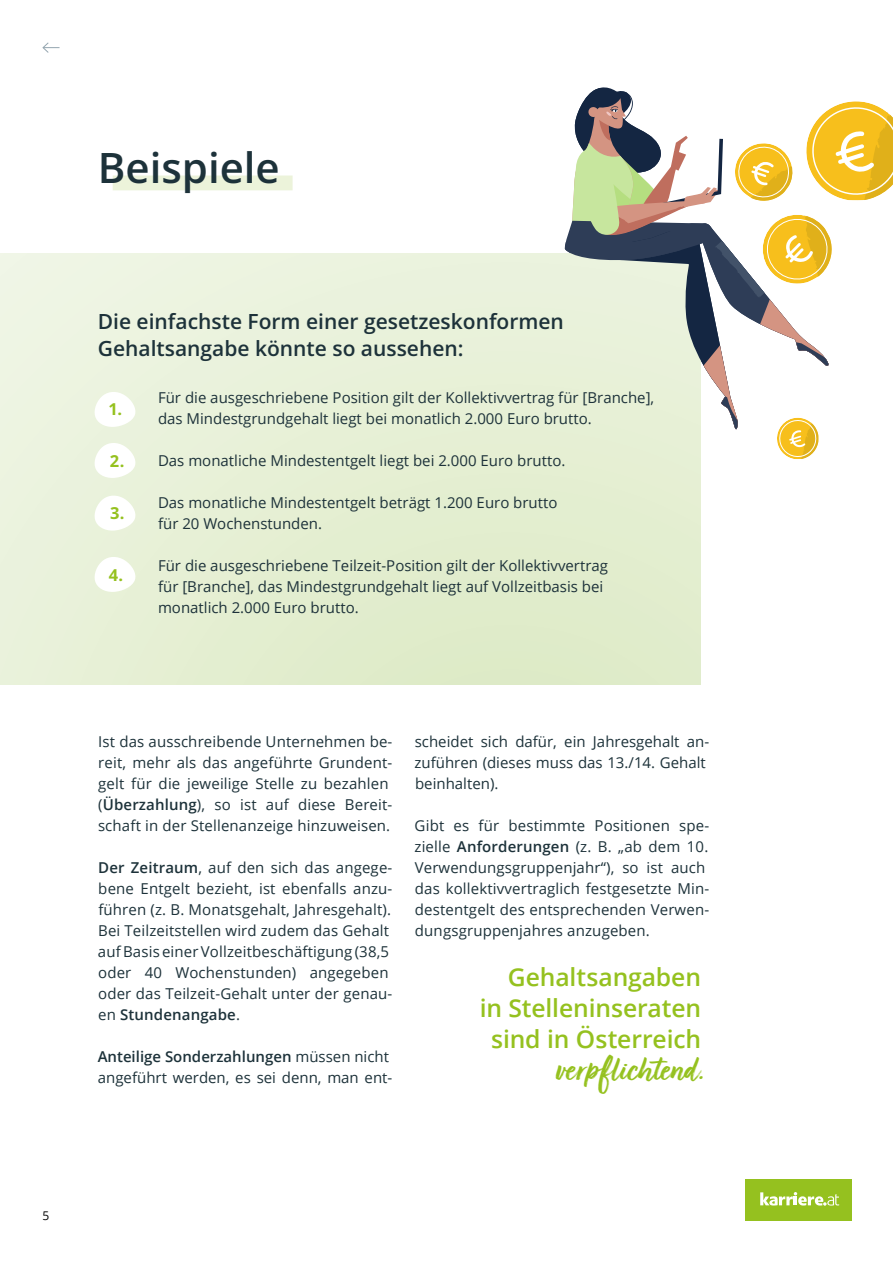
<style>
.page{position:relative;width:893px;height:1263px;background:#fff}
.page>*{position:absolute;margin:0;border:0;box-sizing:border-box;transform-origin:0 0}
.t1{font:600 42px "Open Sans";color:#1d323a}
.t2{font:39px "Turbinado Bold Dry Pro";letter-spacing:-.01em;color:#95c11f;scale:1.08 1}
.t3{font:600 24.75px/30.9px "Open Sans";letter-spacing:-.005em;color:#95c11f;text-align:right}
.t4{font:600 21px/27px "Open Sans";color:#1d323a}
.t5{font:700 16.5px "Open Sans";color:#95c11f}
.t6{font:15px/21px "Open Sans";letter-spacing:.01em;color:#1d323a}
.t7{font:12px "Open Sans";color:#000}
.s1{font-weight:600}
</style>
<div class="page">
<div style="left:113px;top:175px;width:180px;height:15px;background:#ecf3da"></div>
<div style="left:0;top:254px;width:700px;height:430px;background:linear-gradient(to right,#ecf3df,#e1eccc)"></div>
<svg style="left:93px;top:391px;width:44px;height:36px"></svg>
<svg style="left:93px;top:556px;width:44px;height:36px"></svg>
<svg style="left:93px;top:442px;width:44px;height:36px"></svg>
<svg style="left:93px;top:494px;width:44px;height:37px"></svg>
<svg style="left:563px;top:87px;width:330px;height:372px"></svg>
<div style="left:746px;top:1179px;width:106px;height:41px;background:#95c11f"></div>
<svg style="left:760px;top:1192px;width:79px;height:14px"></svg>
<svg style="left:42px;top:42px;width:18px;height:11px"></svg>
<p class="t7" style="left:43px;top:1208px;width:8px">5</p>
<h1 class="t1" style="left:98px;top:139px;width:184px">Beispiele</h1>
<h3 class="t4" style="left:98px;top:307px;width:468px">Die einfachste Form einer gesetzeskonformen<br>Gehaltsangabe könnte so aussehen:</h3>
<p class="t5" style="left:108px;top:398px;width:15px">1.</p>
<p class="t5" style="left:110px;top:449px;width:16px">2.</p>
<p class="t5" style="left:110px;top:502px;width:16px">3.</p>
<p class="t5" style="left:109px;top:563px;width:16px">4.</p>
<p class="t6" style="left:158px;top:387px;width:498px">Für die ausgeschriebene Position gilt der Kollektivvertrag für [Branche], das Mindestgrundgehalt liegt bei monatlich 2.000 Euro brutto.</p>
<p class="t6" style="left:158px;top:450px;width:409px">Das monatliche Mindestentgelt liegt bei 2.000 Euro brutto.</p>
<p class="t6" style="left:158px;top:492px;width:401px">Das monatliche Mindestentgelt beträgt 1.200 Euro brutto für 20 Wochenstunden.</p>
<p class="t6" style="left:158px;top:555px;width:451px">Für die ausgeschriebene Teilzeit-Position gilt der Kollektivvertrag für [Branche], das Mindestgrundgehalt liegt auf Vollzeitbasis bei monatlich 2.000 Euro brutto.</p>
<p class="t6" style="left:98px;top:731px;width:296px">Ist das ausschreibende Unternehmen be&shy;reit, mehr als das angeführte Grundent&shy;gelt für die jeweilige Stelle zu bezahlen (<span class="s1">Überzahlung</span>), so ist auf diese Bereit&shy;schaft in der Stellenanzeige hinzuweisen.</p>
<p class="t6" style="left:98px;top:857px;width:296px"><span class="s1">Der Zeitraum</span>, auf den sich das angege&shy;bene Entgelt bezieht, ist ebenfalls anzu&shy;führen (z. B. Monatsgehalt, Jahresgehalt).<br>Bei Teilzeitstellen wird zudem das Gehalt auf Basis einer Vollzeitbeschäftigung (38,5 oder 40 Wochenstunden) angegeben oder das Teilzeit-Gehalt unter der genau&shy;en <span class="s1">Stundenangabe</span>.</p>
<p class="t6" style="left:98px;top:1046px;width:296px"><span class="s1">Anteilige Sonderzahlungen</span> müssen nicht angeführt werden, es sei denn, man ent-</p>
<p class="t6" style="left:415px;top:731px;width:296px">scheidet sich dafür, ein Jahresgehalt an&shy;zuführen (dieses muss das 13./14. Gehalt beinhalten).</p>
<p class="t6" style="left:415px;top:815px;width:296px">Gibt es für bestimmte Positionen spe&shy;zielle <span class="s1">Anforderungen</span> (z. B. „ab dem 10.<br>Verwendungsgruppenjahr“), so ist auch das kollektivvertraglich festgesetzte Min&shy;destentgelt des entsprechenden Verwen&shy;dungsgruppenjahres anzugeben.</p>
<h3 class="t3" style="left:480px;top:961px;width:223px">Gehaltsangaben in Stelleninseraten sind in Österreich</h3>
<h2 class="t2" style="left:555px;top:1048px;width:141px">verpflichtend.</h2>
</div>
